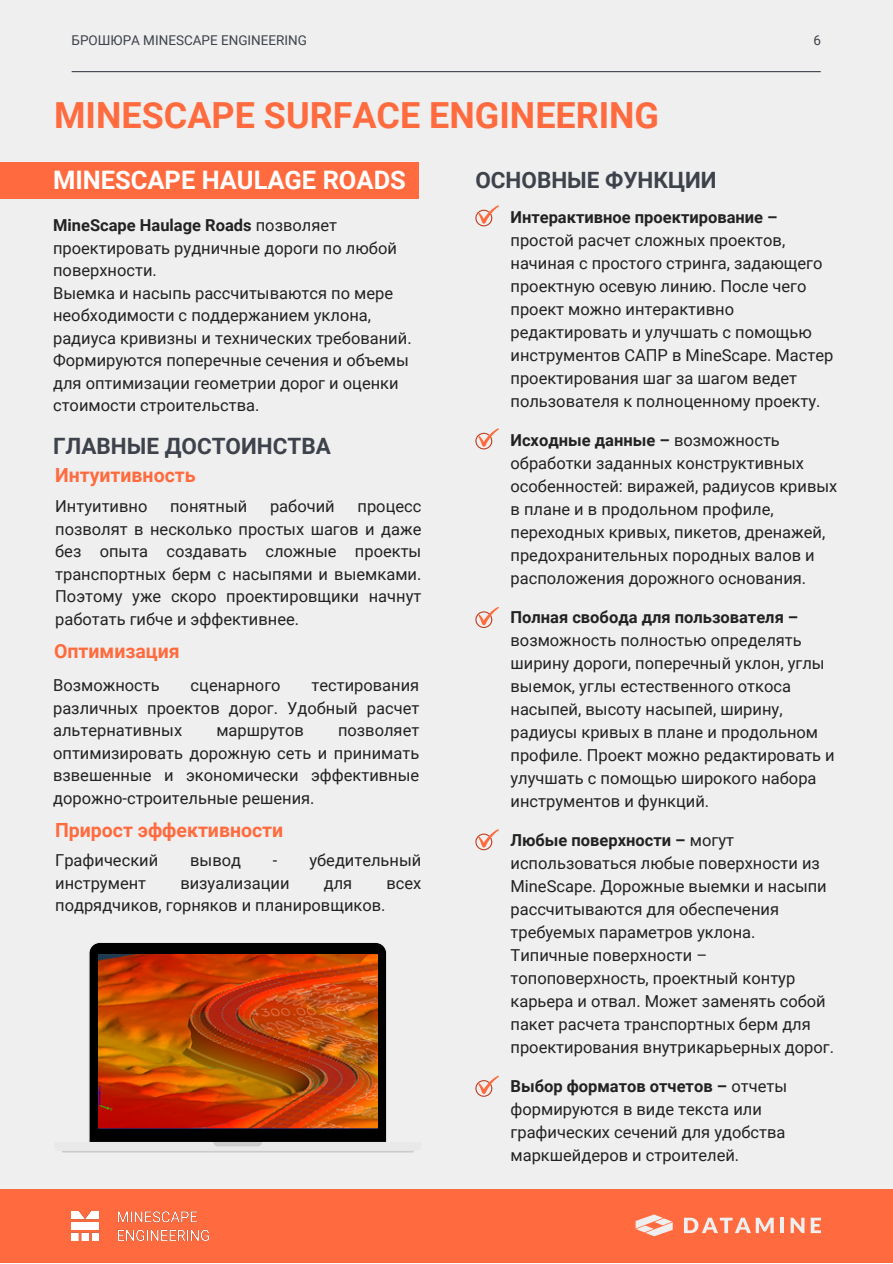
<style>
.page{position:relative;width:893px;height:1264px;background:#fff}
.page>*{position:absolute;margin:0;border:0;box-sizing:border-box;transform-origin:0 0}
.t1{font:700 36px "Roboto";color:#ff6b3e}
.t2{font:700 25.5px "Roboto";color:#fff}
.t3{font:700 22.5px "Roboto";color:#3e424b}
.t4{font:700 19.5px "Roboto";color:#ff6b3e}
.t5{font:16.5px/23px "Roboto";color:#222}
.t6{font:13.5px "Roboto";color:#3e424b}
.s1{font-weight:700}
</style>
<div class="page">
<div style="left:0;top:0;width:892px;height:1262px;background:#efefef"></div>
<div style="left:0;top:162px;width:419px;height:37px;background:#ff6b3e"></div>
<svg style="left:475px;top:607px;width:24px;height:21px"></svg>
<svg style="left:475px;top:205px;width:24px;height:21px"></svg>
<svg style="left:475px;top:428px;width:24px;height:21px"></svg>
<svg style="left:475px;top:829px;width:24px;height:21px"></svg>
<svg style="left:475px;top:1075px;width:24px;height:21px"></svg>
<svg style="left:89px;top:943px;width:298px;height:198px;background:#0d0a0a"></svg>
<svg style="left:62px;top:1141px;width:352px;height:11px"></svg>
<img style="left:98px;top:954px;width:279px;height:174px">
<div style="left:0;top:1189px;width:892px;height:73px;background:#ff6b3e"></div>
<svg style="left:684px;top:1217px;width:89px;height:16px"></svg>
<hr style="left:780px;top:1217px;width:4px;height:15px;background:#efefef">
<svg style="left:790px;top:1217px;width:14px;height:16px"></svg>
<svg style="left:810px;top:1217px;width:11px;height:16px"></svg>
<svg style="left:635px;top:1214px;width:37px;height:22px"></svg>
<img style="left:72px;top:1211px;width:137px;height:28px">
<hr style="left:72px;top:71px;width:748px;height:1px;background:#3e424b">
<p class="t6" style="left:72px;top:33px;width:237px">БРОШЮРА MINESCAPE ENGINEERING</p>
<p class="t6" style="left:813px;top:33px;width:9px">6</p>
<p class="t1" style="left:54px;top:94px;width:606px">MINESCAPE SURFACE ENGINEERING</p>
<p class="t2" style="left:38px;top:165px;width:369px">MINESCCAPE HACK MODELADS</p>
<p class="t2" style="left:53px;top:165px;width:305px">MINESAPE BLOULAGE RO</p>
<p class="t5" style="left:53px;top:214px;width:339px;line-height:22.5px"><span class="s1">MineScape Haulage Roads</span> позволяет проектировать рудничные дороги по любой поверхности.</p>
<p class="t5" style="left:53px;top:282px;width:360px;line-height:22.5px">Выемка и насыпь рассчитываются по мере необходимости с поддержанием уклона, радиуса кривизны и технических требований .<br>Формируются поперечные сечения и объемы для оптимизации геометрии дорог и оценки стоимости строительства.</p>
<p class="t3" style="left:53px;top:433px;width:279px">ГЛАВНЫЕ ДОСТОИНСТВА</p>
<p class="t4" style="left:55px;top:463px;width:142px">Интуитивность</p>
<p class="t5" style="left:55px;top:495px;width:94px">Интуитивно</p>
<p class="t5" style="left:170px;top:495px;width:73px">понятный</p>
<p class="t5" style="left:270px;top:495px;width:60px">рабочий</p>
<p class="t5" style="left:55px;top:495px;width:368px;line-height:22.5px;text-align:justify;text-indent:302px">процесс позволят в несколько простых шагов и даже без опыта создавать сложные проекты транспортных берм с насыпями и выемками.<br>Поэтому уже скоро проектировщики начнут работать гибче и эффективнее.</p>
<p class="t4" style="left:54px;top:640px;width:127px">Оптимизация</p>
<p class="t5" style="left:53px;top:674px;width:108px">Возможность</p>
<p class="t5" style="left:191px;top:674px;width:92px">сценарного</p>
<p class="t5" style="left:53px;top:674px;width:368px;line-height:22.5px;text-align:justify;text-indent:258px">тестирования различных проектов дорог. Удобный расчет альтернативных</p>
<p class="t5" style="left:53px;top:719px;width:368px;line-height:22.5px;text-align:justify;text-indent:285px">позволяет оптимизировать дорожную сеть и принимать взвешенные и экономически эффективные дорожно-строительные решения.</p>
<p class="t4" style="left:55px;top:818px;width:229px">Прирост эффективности</p>
<p class="t5" style="left:55px;top:849px;width:105px">Графический</p>
<p class="t5" style="left:190px;top:849px;width:52px">вывод</p>
<p class="t5" style="left:273px;top:849px;width:150px">- убедительный</p>
<p class="t5" style="left:55px;top:871px;width:92px">инструмент</p>
<p class="t5" style="left:180px;top:871px;width:111px">визуализации</p>
<p class="t5" style="left:324px;top:871px;width:30px">для</p>
<p class="t5" style="left:386px;top:871px;width:36px">всех</p>
<p class="t5" style="left:55px;top:893px;width:332px">подрядчиков, горняков и планировщиков.</p>
<p class="t5" style="left:216px;top:719px;width:89px">маршрутов</p>
<p class="t3" style="left:475px;top:167px;width:243px">ОСНОВНЫЕ ФУНКЦИИ</p>
<p class="t5" style="left:510px;top:206px;width:276px"><span class="s1">Интерактивное проектирование – </span>простой расчет сложных проектов,</p>
<p class="t5" style="left:510px;top:252px;width:324px">начиная с простого стринга, задающего проектную осевую линию. После чего проект можно интерактивно редактировать и улучшать с помощью инструментов САПР в MineScape. Мастер проектирования шаг за шагом ведет пользователя к полноценному проекту.</p>
<p class="t5" style="left:510px;top:429px;width:328px"><span class="s1">Исходные данные –</span> возможность обработки заданных конструктивных особенностей : виражей, радиусов кривых в плане и в продольном профиле, переходных кривых, пикетов, дренажей, предохранительных породных валов и расположения дорожного основания.</p>
<p class="t5" style="left:510px;top:606px;width:326px"><span class="s1">Полная свобода для пользователя – </span>возможность полностью определять ширину дороги, поперечный уклон, углы выемок, углы естественного откоса насыпей, высоту насыпей, ширину, радиусы кривых в плане и продольном профиле. Проект можно редактировать и улучшать с помощью широкого набора инструментов и функций .</p>
<p class="t5" style="left:510px;top:828px;width:318px"><span class="s1">Любые поверхности –</span> могут использоваться любые поверхности из<br>MineScape. Дорожные выемки и насыпи рассчитываются для обеспечения требуемых параметров уклона.</p>
<p class="t5" style="left:510px;top:943px;width:325px">Типичные поверхности – топоповерхность, проектный контур карьера и отвал. Может заменять собой пакет расчета транспортных берм для проектирования внутрикарьерных дорог.</p>
<p class="t5" style="left:510px;top:1074px;width:278px"><span class="s1">Выбор форматов отчетов –</span> отчеты формируются в виде текста или графических сечений для удобства маркшейдеров и строителей .</p>
</div>
